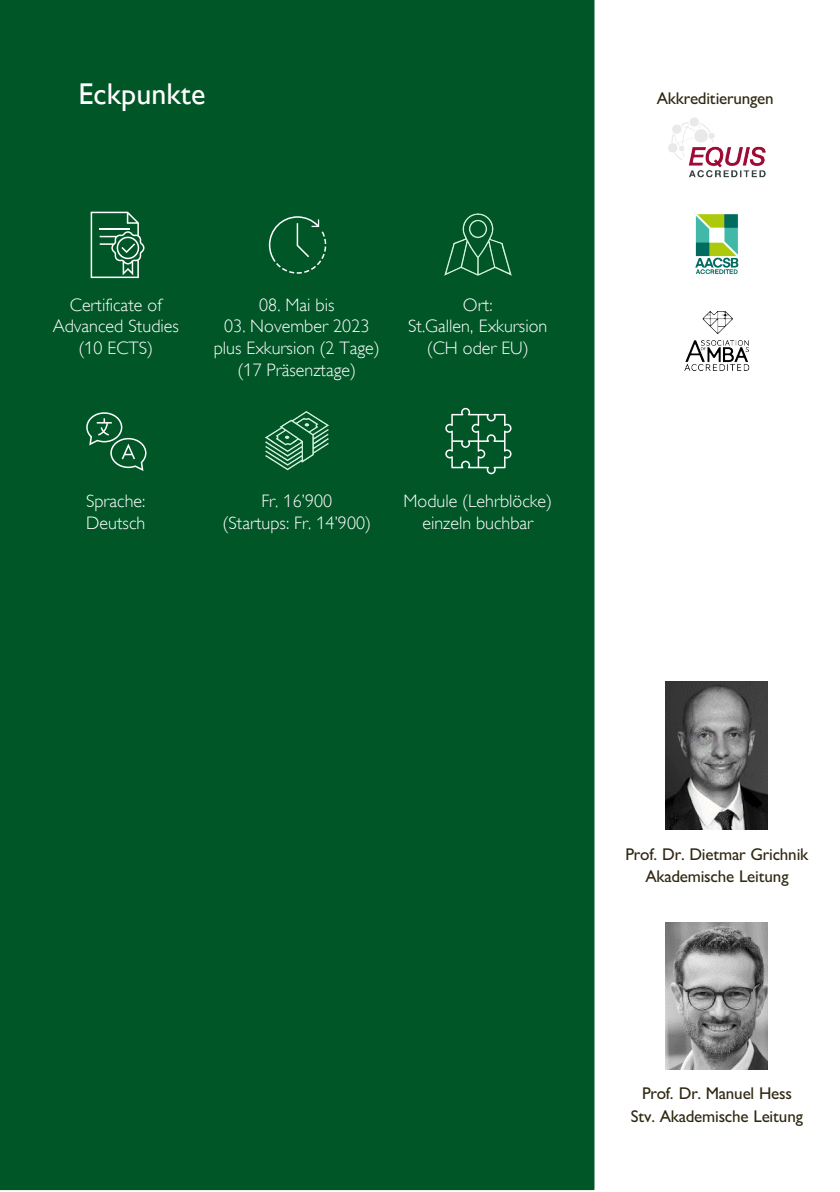
<style>
.page{position:relative;width:840px;height:1192px;background:#fff}
.page>*{position:absolute;margin:0;border:0;box-sizing:border-box;transform-origin:0 0}
.t1{font:30px "Gill Sans";letter-spacing:.005em;color:#fff}
.t2{font:300 18px/21.6px "Gill Alt One";color:#fff;text-align:center}
.t3{font:500 17px "Gill Sans MT Pro";letter-spacing:-.015em;color:#2f2812}
</style>
<div class="page">
<div style="left:0;top:0;width:594px;height:1188px;background:#005627"></div>
<img style="left:668px;top:118px;width:97px;height:252px">
<img style="left:444px;top:213px;width:68px;height:63px">
<svg style="left:445px;top:408px;width:67px;height:66px"></svg>
<svg style="left:86px;top:412px;width:61px;height:59px"></svg>
<svg style="left:269px;top:216px;width:57px;height:58px"></svg>
<img style="left:264px;top:411px;width:65px;height:60px">
<svg style="left:91px;top:212px;width:54px;height:66px"></svg>
<img style="left:666px;top:922px;width:102px;height:147px">
<img style="left:666px;top:681px;width:102px;height:147px">
<p class="t1" style="left:79px;top:76px;width:128px">Eckpunkte</p>
<p class="t2" style="left:70px;top:294px;width:93px">Certificate of</p>
<p class="t2" style="left:53px;top:315px;width:128px">Advanced Studies</p>
<p class="t2" style="left:78px;top:337px;width:76px">(10 ECTS)</p>
<p class="t2" style="left:259px;top:294px;width:77px">08. Mai bis</p>
<p class="t2" style="left:224px;top:315px;width:147px">03. November 2023</p>
<p class="t2" style="left:214px;top:337px;width:168px">plus Exkursion (2 Tage)</p>
<p class="t2" style="left:238px;top:359px;width:120px">(17 Präsenztage)</p>
<p class="t2" style="left:463px;top:294px;width:31px">Ort:</p>
<p class="t2" style="left:408px;top:315px;width:141px">St.Gallen, Exkursion (CH oder EU)</p>
<p class="t2" style="left:86px;top:490px;width:61px">Sprache:</p>
<p class="t2" style="left:86px;top:511px;width:61px">Deutsch</p>
<p class="t2" style="left:261px;top:490px;width:72px">Fr. 16’900</p>
<p class="t2" style="left:222px;top:511px;width:150px">(Startups: Fr. 14’900)</p>
<p class="t2" style="left:403px;top:490px;width:150px">Module (Lehrblöcke) einzeln buchbar</p>
<p class="t3" style="left:657px;top:88px;width:118px">Akkreditierungen</p>
<p class="t3" style="left:626px;top:843px;width:184px">Prof. Dr. Dietmar Grichnik</p>
<p class="t3" style="left:646px;top:865px;width:145px">Akademische Leitung</p>
<p class="t3" style="left:642px;top:1083px;width:151px">Prof. Dr. Manuel Hess</p>
<p class="t3" style="left:631px;top:1105px;width:174px">Stv. Akademische Leitung</p>
</div>
